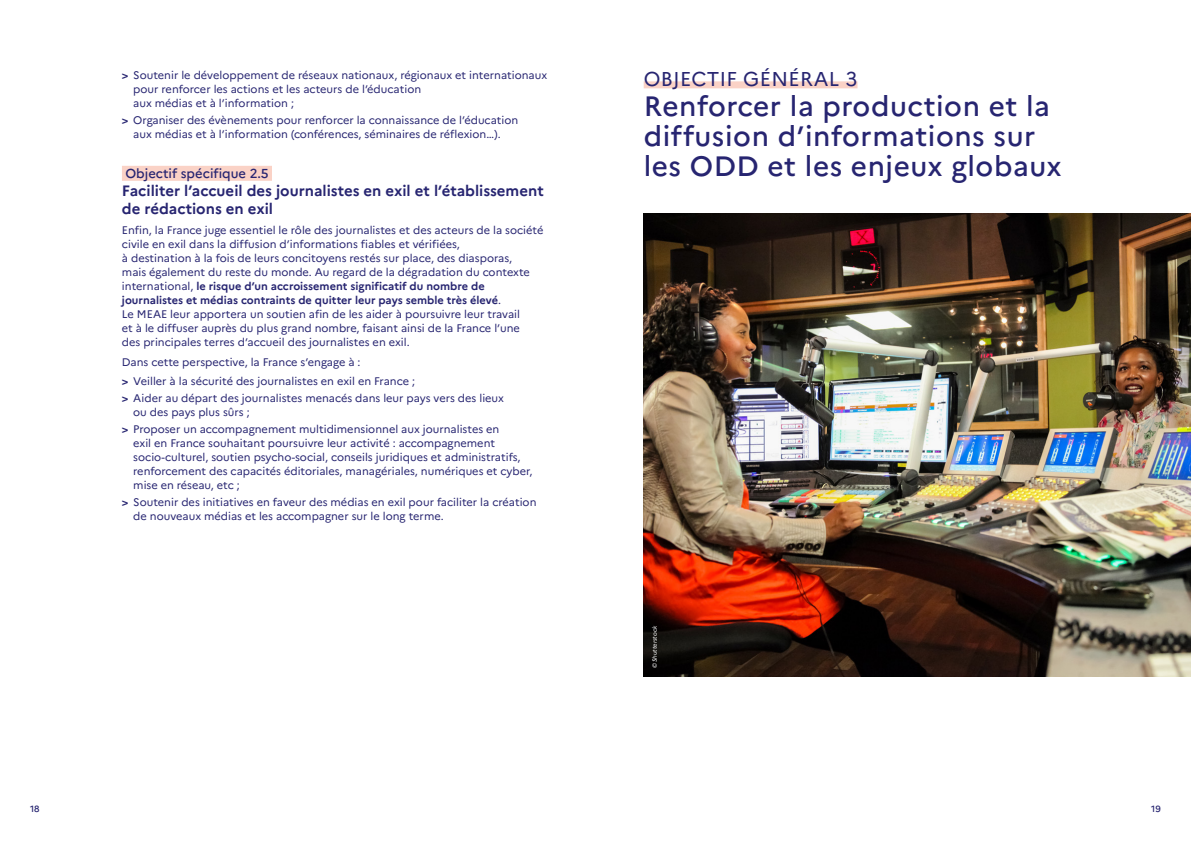
<style>
.page{position:relative;width:1191px;height:842px;background:#fff}
.page>*{position:absolute;margin:0;border:0;box-sizing:border-box;transform-origin:0 0}
.H3_objectif_general{font:500 28px/30px "Marianne";letter-spacing:.02em;color:#272571}
.H3_objectif_general-2{font:20px "Marianne";letter-spacing:.02em;color:#272571}
.H4_objectif_specifique{font:700 15px/18px "Marianne";color:#272571}
.H4_objectif_specifique-2{font:500 13px "Marianne";color:#272571}
.corps_texte{font:11px/14px "Marianne";color:#272571}
.t1{font:500 9px "Marianne";color:#272571}
.credit_photo{font:italic 6px "Marianne";color:#fff}
.s1{font-weight:700}
</style>
<div class="page">
<div style="left:643px;top:81px;width:214px;height:7px;background:#fad2c6"></div>
<div style="left:122px;top:166px;width:150px;height:15px;background:#fad2c6"></div>
<img style="left:643px;top:213px;width:548px;height:463px">
<p class="corps_texte" style="left:133px;top:67px;width:415px;text-indent:-11px"><span class="s1">&gt;</span> Soutenir le développement de réseaux nationaux, régionaux et internationaux pour renforcer les actions et les acteurs de l’éducation<br>aux médias et à l’information ;</p>
<p class="corps_texte" style="left:122px;top:112px;width:398px;text-align:center"><span class="s1">&gt;</span> Organiser des évènements pour renforcer la connaissance de l’éducation aux médias et à l’information (conférences, séminaires de réflexion…).</p>
<h4 class="H4_objectif_specifique-2" style="left:125px;top:164px;width:144px">Objectif spécifique 2.5</h4>
<h4 class="H4_objectif_specifique" style="left:122px;top:182px;width:423px">Faciliter l’accueil des journalistes en exil et l’établissement de rédactions en exil</h4>
<p class="corps_texte" style="left:122px;top:222px;width:423px">Enfin, la France juge essentiel le rôle des journalistes et des acteurs de la société civile en exil dans la diffusion d’informations fiables et vérifiées,<br>à destination à la fois de leurs concitoyens restés sur place, des diasporas,<br>mais également du reste du monde. Au regard de la dégradation du contexte international, <span class="s1">le risque d’un accroissement significatif du nombre de journalistes et médias contraints de quitter leur pays semble très élevé</span>.<br>Le MEAE leur apportera un soutien afin de les aider à poursuivre leur travail<br>et à le diffuser auprès du plus grand nombre, faisant ainsi de la France l’une<br>des principales terres d’accueil des journalistes en exil.</p>
<p class="corps_texte" style="left:122px;top:354px;width:240px">Dans cette perspective, la France s’engage à :</p>
<p class="corps_texte" style="left:122px;top:374px;width:295px"><span class="s1">&gt;</span> Veiller à la sécurité des journalistes en exil en France ;</p>
<p class="corps_texte" style="left:133px;top:390px;width:372px;text-indent:-11px"><span class="s1">&gt;</span> Aider au départ des journalistes menacés dans leur pays vers des lieux ou des pays plus sûrs ;</p>
<p class="corps_texte" style="left:133px;top:421px;width:401px;text-indent:-11px"><span class="s1">&gt;</span> Proposer un accompagnement multidimensionnel aux journalistes en<br>exil en France souhaitant poursuivre leur activité : accompagnement socio-culturel, soutien psycho-social, conseils juridiques et administratifs, renforcement des capacités éditoriales, managériales, numériques et cyber, mise en réseau, etc ;</p>
<p class="corps_texte" style="left:133px;top:494px;width:405px;text-indent:-11px"><span class="s1">&gt;</span> Soutenir des initiatives en faveur des médias en exil pour faciliter la création de nouveaux médias et les accompagner sur le long terme.</p>
<h3 class="H3_objectif_general-2" style="left:643px;top:63px;width:215px">OBJECTIF GÉNÉRAL 3</h3>
<h3 class="H3_objectif_general" style="left:643px;top:89px;width:419px">Renforcer la production et la diffusion d’informations sur les ODD et les enjeux globaux</h3>
<p class="credit_photo" style="left:650px;top:668px;width:44px;rotate:-90deg">© Shutterstock</p>
<p class="t1" style="left:30px;top:802px;width:11px">18</p>
<p class="t1" style="left:1151px;top:802px;width:11px">19</p>
</div>
